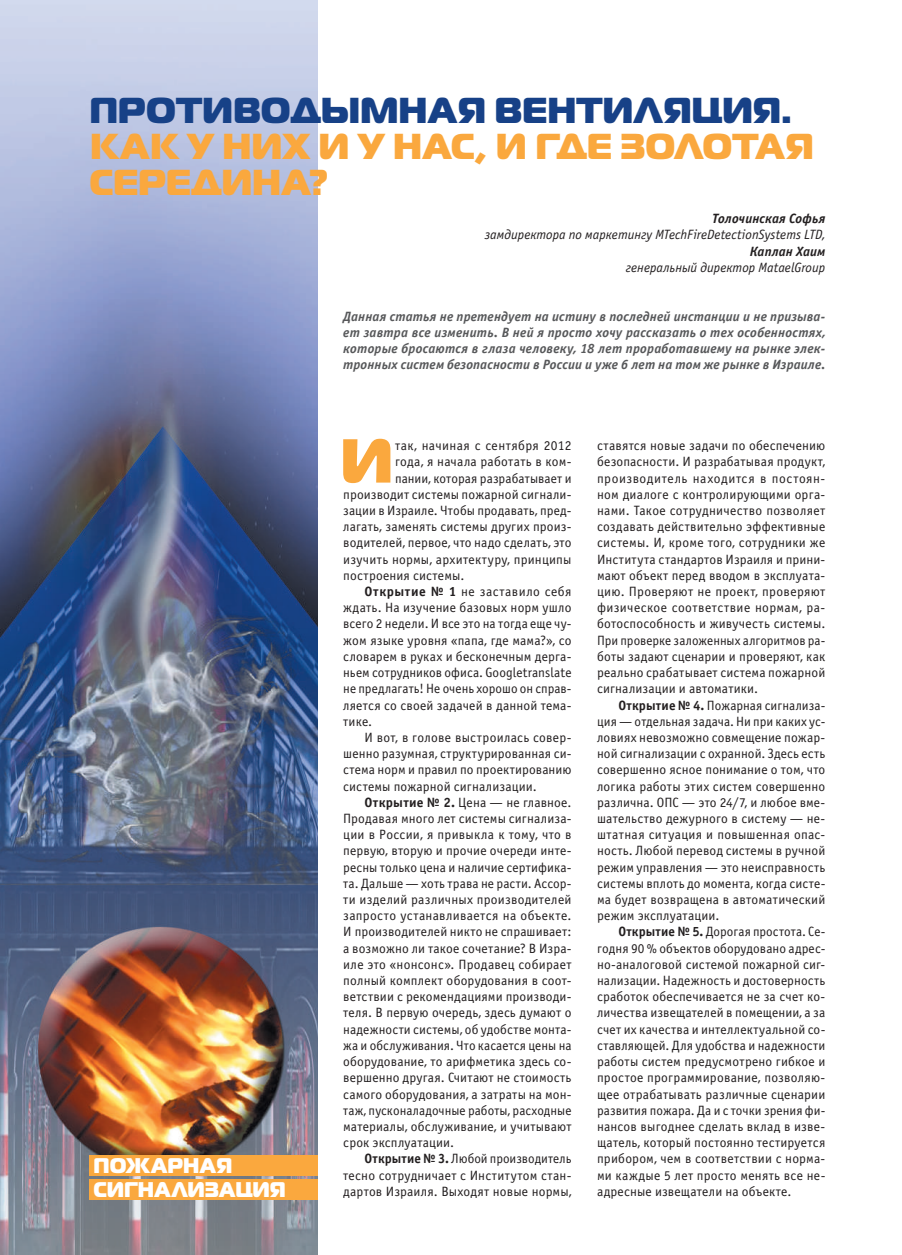
<style>
.page{position:relative;width:902px;height:1255px;background:#fff}
.page>*{position:absolute;margin:0;border:0;box-sizing:border-box;transform-origin:0 0}
.t1{font:61.95px "Magistral Black C";color:#faa83e}
.t2{font:36px/36px "Magistral Black C";color:#faa83e}
.t3{font:36px "Magistral Black C";letter-spacing:.005em;color:#174187}
.t4{font:21.3px "Magistral Black C";color:#fff;scale:.95 1}
.t5{font:13.5px/16.2px "Officina Sans C";letter-spacing:.01em;color:#231f20;text-align:justify}
.t6{font:italic 700 13.5px/16.2px "Officina Sans C";letter-spacing:.005em;color:#57585a;text-align:justify}
.t7{font:italic 13.5px "Officina Sans C";color:#231f20}
.t8{font:13.5px "Officina Sans C";letter-spacing:.03em;color:#231f20}
.t9{font:italic 700 13.5px "Officina Sans C";letter-spacing:.005em;color:#231f20}
.t10{font:13.5px "Officina Sans C";letter-spacing:.035em;color:#231f20}
.s1{font-weight:700}
</style>
<div class="page">
<img style="left:0;top:0;width:317px;height:1254px">
<div style="left:89px;top:1179px;width:228px;height:20px;background:#faa83e"></div>
<div style="left:89px;top:1155px;width:228px;height:20px;background:#faa83e"></div>
<h2 class="t3" style="left:89px;top:86px;width:704px">Противодымная вентиляция.</h2>
<h2 class="t2" style="left:89px;top:126px;width:726px">Как у них и у нас, и где золотая середина?</h2>
<p class="t9" style="left:712px;top:211px;width:115px">Толочинская Софья</p>
<p class="t7" style="left:484px;top:227px;width:342px">замдиректора по маркетингу MTechFireDetectionSystems LTD,</p>
<p class="t9" style="left:749px;top:243px;width:77px">Каплан Хаим</p>
<p class="t7" style="left:625px;top:260px;width:201px">генеральный директор MataelGroup</p>
<h3 class="t4" style="left:94px;top:1151px;width:147px">пожарная</h3>
<h3 class="t4" style="left:94px;top:1175px;width:204px">сигнализация</h3>
<p class="t6" style="left:343px;top:308px;width:483px">Данная статья не претендует на истину в последней инстанции и не призыва&shy;ет завтра все изменить. В ней я просто хочу рассказать о тех особенностях, которые бросаются в глаза человеку, 18 лет проработавшему на рынке элек&shy;тронных систем безопасности в России и уже 6 лет на том же рынке в Израиле.</p>
<h1 class="t1" style="left:340px;top:420px;width:49px">И</h1>
<p class="t5" style="left:395px;top:438px;width:178px">так, начиная с сентября 2012</p>
<p class="t5" style="left:395px;top:454px;width:178px">года, я начала работать в ком-</p>
<p class="t5" style="left:395px;top:470px;width:178px">пании, которая разрабатывает и</p>
<p class="t5" style="left:343px;top:486px;width:230px">производит системы пожарной сигнали-</p>
<p class="t5" style="left:343px;top:502px;width:230px">зации в Израиле. Чтобы продавать, пред-</p>
<p class="t5" style="left:343px;top:519px;width:230px">лагать, заменять системы других произ-</p>
<p class="t5" style="left:343px;top:535px;width:230px">водителей, первое, что надо сделать, это</p>
<p class="t5" style="left:343px;top:551px;width:230px">изучить нормы, архитектуру, принципы</p>
<p class="t5" style="left:343px;top:567px;width:123px">построения системы.</p>
<p class="t10" style="left:364px;top:584px;width:208px"><span class="s1">Открытие № 1</span> не заставило себя</p>
<p class="t5" style="left:343px;top:600px;width:230px">ждать. На изучение базовых норм ушло</p>
<p class="t5" style="left:343px;top:616px;width:230px">всего 2 недели. И все это на тогда еще чу-</p>
<p class="t5" style="left:343px;top:632px;width:230px">жом языке уровня «папа, где мама?», со</p>
<p class="t5" style="left:343px;top:648px;width:230px">словарем в руках и бесконечным дерга-</p>
<p class="t5" style="left:343px;top:664px;width:230px">ньем сотрудников офиса. Googletranslate</p>
<p class="t5" style="left:343px;top:681px;width:230px">не предлагать! Не очень хорошо он справ-</p>
<p class="t5" style="left:343px;top:697px;width:230px">ляется со своей задачей в данной тема-</p>
<p class="t5" style="left:343px;top:713px;width:31px">тике.</p>
<p class="t5" style="left:364px;top:729px;width:208px">И вот, в голове выстроилась совер-</p>
<p class="t5" style="left:343px;top:745px;width:230px">шенно разумная, структурированная си-</p>
<p class="t5" style="left:343px;top:762px;width:230px">стема норм и правил по проектированию</p>
<p class="t5" style="left:343px;top:778px;width:195px">системы пожарной сигнализации.</p>
<p class="t5" style="left:364px;top:794px;width:208px"><span class="s1">Открытие № 2.</span> Цена — не главное.</p>
<p class="t5" style="left:343px;top:810px;width:230px">Продавая много лет системы сигнализа-</p>
<p class="t5" style="left:343px;top:826px;width:230px">ции в России, я привыкла к тому, что в</p>
<p class="t5" style="left:343px;top:843px;width:230px">первую, вторую и прочие очереди инте-</p>
<p class="t5" style="left:343px;top:859px;width:230px">ресны только цена и наличие сертифика-</p>
<p class="t5" style="left:343px;top:875px;width:230px">та. Дальше — хоть трава не расти. Ассор-</p>
<p class="t5" style="left:343px;top:891px;width:230px">ти изделий различных производителей</p>
<p class="t8" style="left:343px;top:908px;width:230px">запросто устанавливается на объекте.</p>
<p class="t5" style="left:343px;top:924px;width:230px">И производителей никто не спрашивает:</p>
<p class="t5" style="left:343px;top:940px;width:230px">а возможно ли такое сочетание? В Изра-</p>
<p class="t5" style="left:343px;top:956px;width:230px">иле это «нонсонс». Продавец собирает</p>
<p class="t5" style="left:343px;top:972px;width:230px">полный комплект оборудования в соот-</p>
<p class="t5" style="left:343px;top:988px;width:230px">ветствии с рекомендациями производи-</p>
<p class="t5" style="left:343px;top:1005px;width:230px">теля. В первую очередь, здесь думают о</p>
<p class="t5" style="left:343px;top:1021px;width:230px">надежности системы, об удобстве монта-</p>
<p class="t5" style="left:343px;top:1037px;width:230px">жа и обслуживания. Что касается цены на</p>
<p class="t5" style="left:343px;top:1053px;width:230px">оборудование, то арифметика здесь со-</p>
<p class="t5" style="left:343px;top:1069px;width:230px">вершенно другая. Считают не стоимость</p>
<p class="t5" style="left:343px;top:1086px;width:230px">самого оборудования, а затраты на мон-</p>
<p class="t5" style="left:343px;top:1102px;width:230px">таж, пусконаладочные работы, расходные</p>
<p class="t5" style="left:343px;top:1118px;width:230px">материалы, обслуживание, и учитывают</p>
<p class="t5" style="left:343px;top:1134px;width:112px">срок эксплуатации.</p>
<p class="t5" style="left:364px;top:1150px;width:208px"><span class="s1">Открытие № 3.</span> Любой производитель</p>
<p class="t5" style="left:343px;top:1167px;width:230px">тесно сотрудничает с Институтом стан-</p>
<p class="t5" style="left:343px;top:1183px;width:230px">дартов Израиля. Выходят новые нормы,</p>
<p class="t5" style="left:597px;top:438px;width:230px">ставятся новые задачи по обеспечению безопасности. И разрабатывая продукт, производитель находится в постоян&shy;ном диалоге с контролирующими орга&shy;нами. Такое сотрудничество позволяет создавать действительно эффективные системы. И, кроме того, сотрудники же Института стандартов Израиля и прини&shy;мают объект перед вводом в эксплуата&shy;цию. Проверяют не проект, проверяют физическое соответствие нормам, ра&shy;ботоспособность и живучесть системы.<br>При проверке заложенных алгоритмов ра&shy;боты задают сценарии и проверяют, как реально срабатывает система пожарной сигнализации и автоматики.</p>
<p class="t5" style="left:597px;top:697px;width:230px;text-indent:21px"><span class="s1">Открытие № 4.</span> Пожарная сигнализа&shy;ция — отдельная задача. Ни при каких ус&shy;ловиях невозможно совмещение пожар&shy;ной сигнализации с охранной. Здесь есть совершенно ясное понимание о том, что логика работы этих систем совершенно различна. ОПС — это 24/7, и любое вме&shy;шательство дежурного в систему — не&shy;штатная ситуация и повышенная опас&shy;ность. Любой перевод системы в ручной режим управления — это неисправность системы вплоть до момента, когда систе&shy;ма будет возвращена в автоматический режим эксплуатации.</p>
<p class="t5" style="left:597px;top:924px;width:230px;text-indent:21px"><span class="s1">Открытие № 5.</span> Дорогая простота. Се&shy;годня 90 % объектов оборудовано адрес&shy;но-аналоговой системой пожарной сиг&shy;нализации. Надежность и достоверность сработок обеспечивается не за счет ко&shy;личества извещателей в помещении, а за счет их качества и интеллектуальной со&shy;ставляющей. Для удобства и надежности работы систем предусмотрено гибкое и простое программирование, позволяю&shy;щее отрабатывать различные сценарии развития пожара. Да и с точки зрения фи&shy;нансов выгоднее сделать вклад в изве&shy;щатель, который постоянно тестируется прибором, чем в соответствии с норма&shy;ми каждые 5 лет просто менять все не&shy;адресные извещатели на объекте.</p>
</div>
